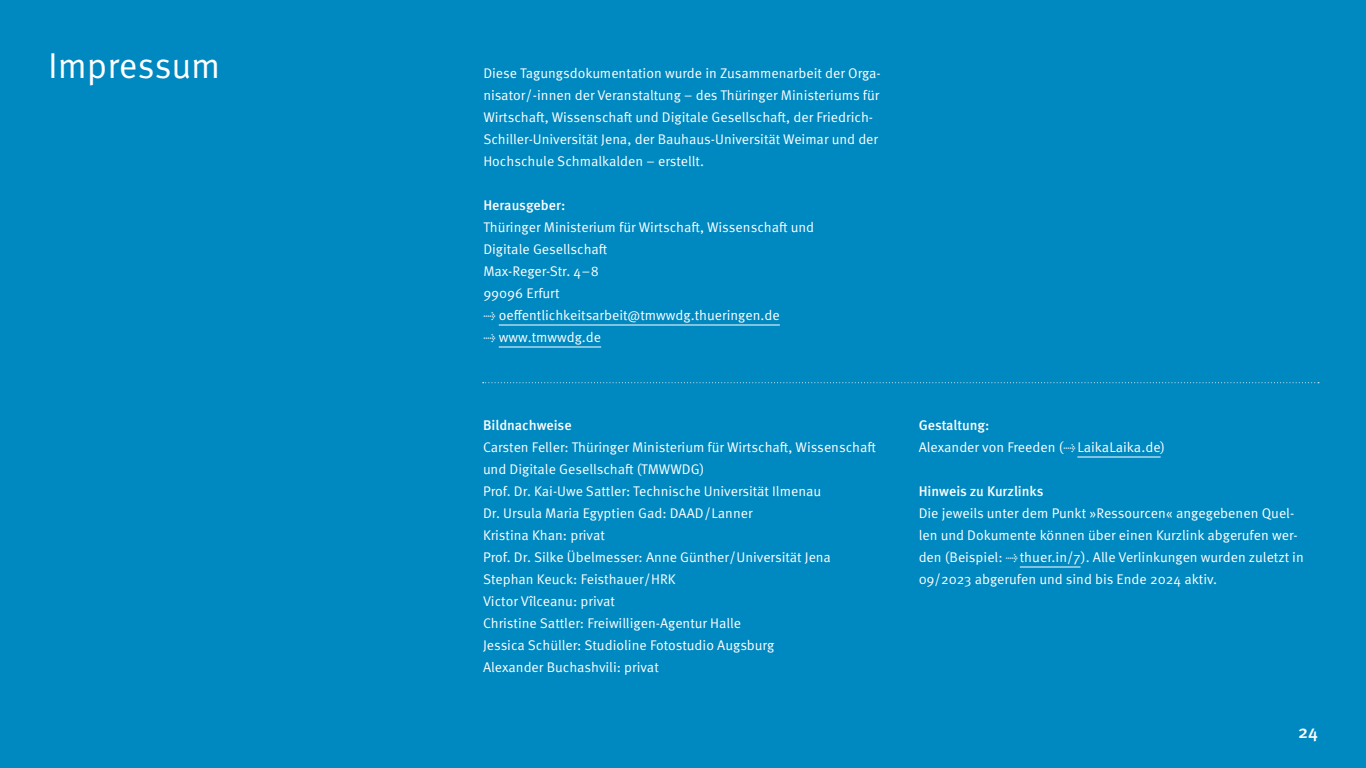
<style>
.page{position:relative;width:1366px;height:768px;background:#0089c1}
.page>*{position:absolute;margin:0;border:0;box-sizing:border-box;transform-origin:0 0}
.t1{font:36px "Meta Pro Norm";letter-spacing:-.005em;color:#fff}
.t2{font:500 18px "Meta Pro";color:#fff}
.p_-_impressum{font:14px/22px "Meta Pro Norm";color:#fff}
.P_-_impressum_-_h{font:500 14px "Meta Pro";letter-spacing:-.005em;color:#fff}
</style>
<div class="page">
<hr style="left:499px;top:325px;width:281px;height:1px;background:#fff">
<hr style="left:499px;top:347px;width:102px;height:1px;background:#fff">
<hr style="left:1077px;top:457px;width:84px;height:1px;background:#fff">
<hr style="left:1020px;top:567px;width:61px;height:1px;background:#fff">
<svg style="left:483px;top:382px;width:836px;height:2px"></svg>
<h2 class="t1" style="left:48px;top:38px;width:174px">Impressum</h2>
<p class="p_-_impressum" style="left:483px;top:61px;width:399px">Diese Tagungsdokumentation wurde in Zusammenarbeit der Orga&shy;nisator/-innen der Veranstaltung – des Thüringer Ministeriums für Wirtschaft, Wissenschaft und Digitale Gesellschaft, der Friedrich-Schiller-Universität Jena, der Bauhaus-Universität Weimar und der Hochschule Schmalkalden – erstellt.</p>
<p class="P_-_impressum_-_h" style="left:483px;top:194px;width:84px">Herausgeber:</p>
<p class="p_-_impressum" style="left:483px;top:215px;width:332px">Thüringer Ministerium für Wirtschaft, Wissenschaft und<br>Digitale Gesellschaft</p>
<p class="p_-_impressum" style="left:483px;top:259px;width:117px">Max-Reger-Str. 4–8</p>
<p class="p_-_impressum" style="left:483px;top:281px;width:78px">99096 Erfurt</p>
<p class="p_-_impressum" style="left:483px;top:303px;width:298px">→ oeffentlichkeitsarbeit@tmwwdg.thueringen.de</p>
<p class="p_-_impressum" style="left:483px;top:325px;width:119px">→ www.tmwwdg.de</p>
<p class="P_-_impressum_-_h" style="left:483px;top:414px;width:90px">Bildnachweise</p>
<p class="p_-_impressum" style="left:483px;top:435px;width:395px">Carsten Feller: Thüringer Ministerium für Wirtschaft, Wissenschaft und Digitale Gesellschaft (TMWWDG)</p>
<p class="p_-_impressum" style="left:483px;top:479px;width:340px">Prof. Dr. Kai-Uwe Sattler: Technische Universität Ilmenau</p>
<p class="p_-_impressum" style="left:483px;top:501px;width:271px">Dr. Ursula Maria Egyptien Gad: DAAD/Lanner</p>
<p class="p_-_impressum" style="left:483px;top:523px;width:123px">Kristina Khan: privat</p>
<p class="p_-_impressum" style="left:483px;top:545px;width:350px">Prof. Dr. Silke Übelmesser: Anne Günther/Universität Jena</p>
<p class="p_-_impressum" style="left:483px;top:567px;width:194px">Stephan Keuck: Feisthauer/HRK</p>
<p class="p_-_impressum" style="left:483px;top:589px;width:134px">Victor Vîlceanu: privat</p>
<p class="p_-_impressum" style="left:483px;top:611px;width:260px">Christine Sattler: Freiwilligen-Agentur Halle</p>
<p class="p_-_impressum" style="left:483px;top:633px;width:293px">Jessica Schüller: Studioline Fotostudio Augsburg</p>
<p class="p_-_impressum" style="left:483px;top:655px;width:177px">Alexander Buchashvili: privat</p>
<p class="P_-_impressum_-_h" style="left:919px;top:414px;width:72px">Gestaltung:</p>
<p class="p_-_impressum" style="left:919px;top:435px;width:248px">Alexander von Freeden (→LaikaLaika.de)</p>
<p class="P_-_impressum_-_h" style="left:919px;top:480px;width:126px">Hinweis zu Kurzlinks</p>
<p class="p_-_impressum" style="left:919px;top:501px;width:387px">Die jeweils unter dem Punkt »Ressourcen« angegebenen Quel&shy;len und Dokumente können über einen Kurzlink abgerufen wer&shy;den (Beispiel: →thuer.in/7). Alle Verlinkungen wurden zuletzt in 09/2023 abgerufen und sind bis Ende 2024 aktiv.</p>
<p class="t2" style="left:1298px;top:718px;width:21px">24</p>
</div>
